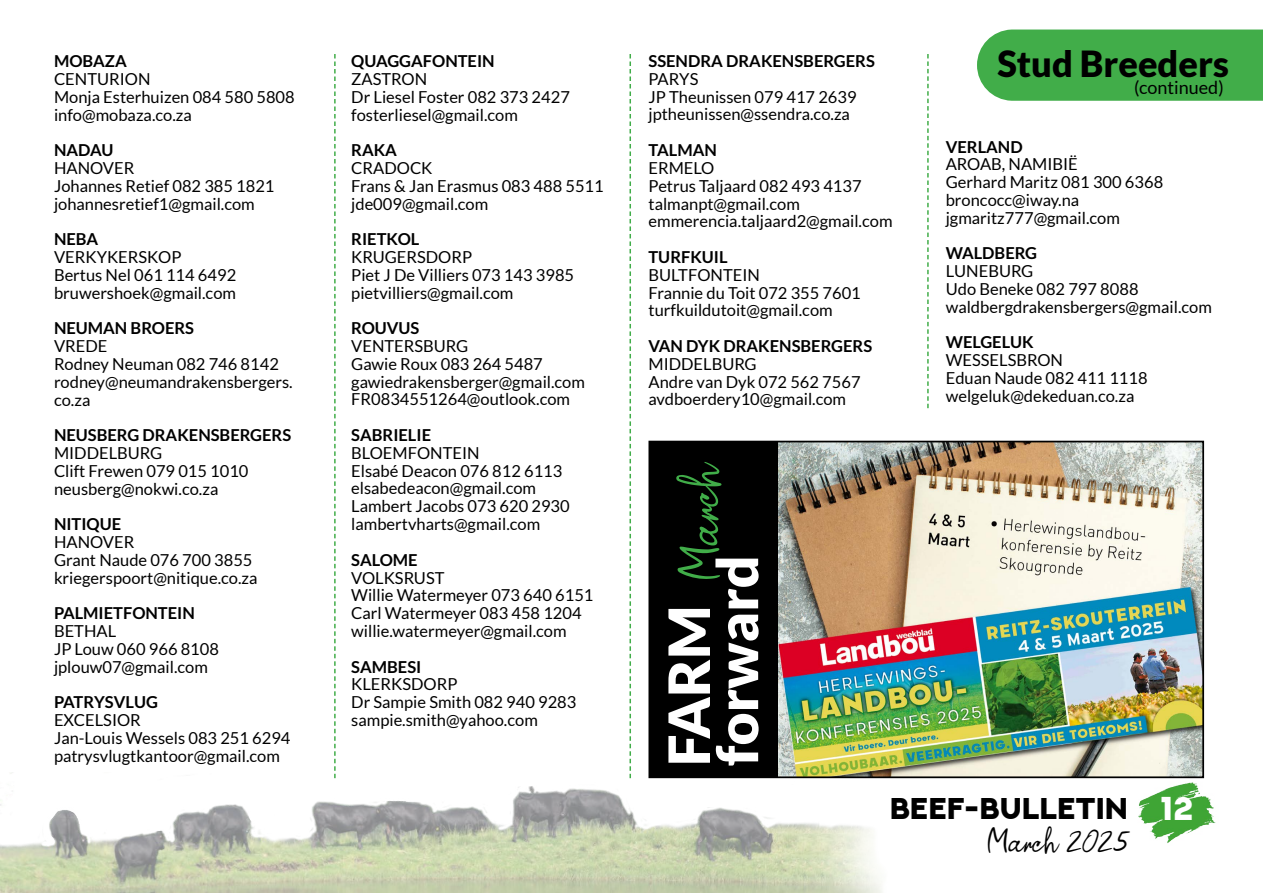
<style>
.page{position:relative;width:1263px;height:893px;background:#fff}
.page>*{position:absolute;margin:0;border:0;box-sizing:border-box;transform-origin:0 0}
.t1{font:900 57px/48.2px "Lato";color:#fff}
.t2{font:54px "Paul Signature";color:#41ad49}
.t3{font:900 36px "Lato";color:#000}
.t4{font:33px "Paul Signature";color:#000}
.t5{font:800 30px "NEXTART";color:#000}
.t6{font:18px "Lato";color:#000}
.t7{font:16.5px/17.9px "Lato";color:#000}
.t8{font:700 16.5px "Lato";color:#000}
.s1{font-size:33px;color:#fff}
</style>
<div class="page">
<img style="left:1132px;top:778px;width:84px;height:65px">
<img style="left:0;top:773px;width:957px;height:120px">
<div style="left:977px;top:30px;width:286px;height:71px;background:#41ad49"></div>
<svg style="left:334px;top:54px;width:2px;height:724px"></svg>
<svg style="left:629px;top:54px;width:2px;height:724px"></svg>
<svg style="left:927px;top:54px;width:2px;height:354px"></svg>
<div style="left:649px;top:442px;width:554px;height:335px;background:#000"></div>
<img style="left:779px;top:444px;width:422px;height:331px">
<div style="left:648px;top:441px;width:556px;height:337px;border:2px solid #000"></div>
<p class="t8" style="left:54px;top:52px;width:74px">MOBAZA</p>
<p class="t7" style="left:54px;top:70px;width:242px">CENTURION<br>Monja Esterhuizen 084 580 5808 info@mobaza.co.za</p>
<p class="t8" style="left:54px;top:141px;width:61px">NADAU</p>
<p class="t7" style="left:54px;top:159px;width:222px">HANOVER<br>Johannes Retief 082 385 1821 johannesretief1@gmail.com</p>
<p class="t8" style="left:54px;top:230px;width:46px">NEBA</p>
<p class="t7" style="left:54px;top:248px;width:184px">VERKYKERSKOP<br>Bertus Nel 061 114 6492 bruwershoek@gmail.com</p>
<p class="t8" style="left:54px;top:319px;width:142px">NEUMAN BROERS</p>
<p class="t7" style="left:54px;top:337px;width:240px">VREDE<br>Rodney Neuman 082 746 8142 rodney@neumandrakensbergers. co.za</p>
<p class="t8" style="left:54px;top:426px;width:239px">NEUSBERG DRAKENSBERGERS</p>
<p class="t7" style="left:54px;top:444px;width:196px">MIDDELBURG<br>Clift Frewen 079 015 1010 neusberg@nokwi.co.za</p>
<p class="t8" style="left:54px;top:515px;width:69px">NITIQUE</p>
<p class="t7" style="left:54px;top:533px;width:205px">HANOVER<br>Grant Naude 076 700 3855 kriegerspoort@nitique.co.za</p>
<p class="t8" style="left:54px;top:604px;width:142px">PALMIETFONTEIN</p>
<p class="t7" style="left:54px;top:622px;width:167px">BETHAL<br>JP Louw 060 966 8108 jplouw07@gmail.com</p>
<p class="t8" style="left:54px;top:693px;width:105px">PATRYSVLUG</p>
<p class="t7" style="left:54px;top:711px;width:238px">EXCELSIOR<br>Jan-Louis Wessels 083 251 6294 patrysvlugtkantoor@gmail.com</p>
<p class="t8" style="left:351px;top:52px;width:145px">QUAGGAFONTEIN</p>
<p class="t7" style="left:351px;top:70px;width:220px">ZASTRON<br>Dr Liesel Foster 082 373 2427 fosterliesel@gmail.com</p>
<p class="t8" style="left:351px;top:141px;width:47px">RAKA</p>
<p class="t7" style="left:351px;top:159px;width:254px">CRADOCK<br>Frans &amp; Jan Erasmus 083 488 5511 jde009@gmail.com</p>
<p class="t8" style="left:351px;top:230px;width:70px">RIETKOL</p>
<p class="t7" style="left:351px;top:248px;width:224px">KRUGERSDORP<br>Piet J De Villiers 073 143 3985 pietvilliers@gmail.com</p>
<p class="t8" style="left:351px;top:319px;width:70px">ROUVUS</p>
<p class="t7" style="left:351px;top:337px;width:235px">VENTERSBURG<br>Gawie Roux 083 264 5487 gawiedrakensberger@gmail.com<br>FR0834551264@outlook.com</p>
<p class="t8" style="left:351px;top:426px;width:81px">SABRIELIE</p>
<p class="t7" style="left:351px;top:444px;width:220px">BLOEMFONTEIN<br>Elsabé Deacon 076 812 6113 elsabedeacon@gmail.com<br>Lambert Jacobs 073 620 2930 lambertvharts@gmail.com</p>
<p class="t8" style="left:351px;top:550px;width:68px">SALOME</p>
<p class="t7" style="left:351px;top:568px;width:244px">VOLKSRUST<br>Willie Watermeyer 073 640 6151<br>Carl Watermeyer 083 458 1204 willie.watermeyer@gmail.com</p>
<p class="t8" style="left:351px;top:657px;width:72px">SAMBESI</p>
<p class="t7" style="left:351px;top:675px;width:227px">KLERKSDORP<br>Dr Sampie Smith 082 940 9283 sampie.smith@yahoo.com</p>
<p class="t8" style="left:648px;top:52px;width:228px">SSENDRA DRAKENSBERGERS</p>
<p class="t7" style="left:648px;top:70px;width:210px">PARYS<br>JP Theunissen 079 417 2639 jptheunissen@ssendra.co.za</p>
<p class="t8" style="left:648px;top:141px;width:70px">TALMAN</p>
<p class="t7" style="left:648px;top:159px;width:246px">ERMELO<br>Petrus Taljaard 082 493 4137 talmanpt@gmail.com emmerencia.taljaard2@gmail.com</p>
<p class="t8" style="left:648px;top:247px;width:81px">TURFKUIL</p>
<p class="t7" style="left:648px;top:266px;width:214px">BULTFONTEIN<br>Frannie du Toit 072 355 7601 turfkuildutoit@gmail.com</p>
<p class="t8" style="left:648px;top:336px;width:225px">VAN DYK DRAKENSBERGERS</p>
<p class="t7" style="left:648px;top:355px;width:214px">MIDDELBURG<br>Andre van Dyk 072 562 7567 avdboerdery10@gmail.com</p>
<h2 class="t2" style="left:666px;top:581px;width:119px;rotate:-90deg">March</h2>
<h1 class="t1" style="left:664px;top:766px;width:212px;rotate:-90deg">FARM forward</h1>
<h3 class="t3" style="left:997px;top:42px;width:233px">Stud Breeders</h3>
<p class="t6" style="left:1134px;top:78px;width:91px">(continued)</p>
<p class="t8" style="left:946px;top:137px;width:79px">VERLAND</p>
<p class="t7" style="left:946px;top:155px;width:219px">AROAB, NAMIBIË<br>Gerhard Maritz 081 300 6368 broncocc@iway.na jgmaritz777@gmail.com</p>
<p class="t8" style="left:946px;top:244px;width:93px">WALDBERG</p>
<p class="t7" style="left:946px;top:262px;width:268px">LUNEBURG<br>Udo Beneke 082 797 8088 waldbergdrakensbergers@gmail.com</p>
<p class="t8" style="left:946px;top:333px;width:90px">WELGELUK</p>
<p class="t7" style="left:946px;top:351px;width:203px">WESSELSBRON<br>Eduan Naude 082 411 1118 welgeluk@dekeduan.co.za</p>
<h3 class="t5" style="left:890px;top:790px;width:305px">BEEF-BULLETIN <span class="s1">12</span></h3>
<h3 class="t4" style="left:986px;top:820px;width:143px">March 2025</h3>
</div>
